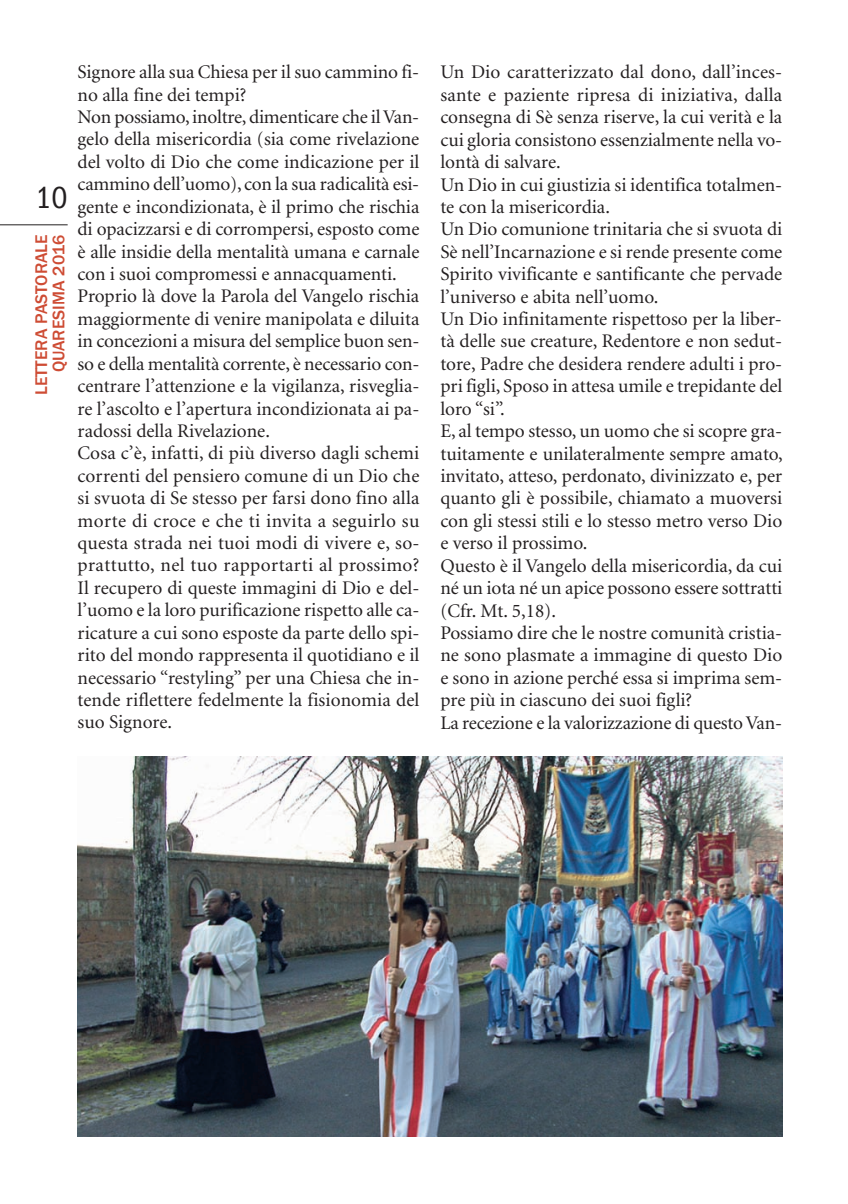
<style>
.page{position:relative;width:848px;height:1204px;background:#fff}
.page>*{position:absolute;margin:0;border:0;box-sizing:border-box;transform-origin:0 0}
.t1{font:condensed 31.5px "Franklin Gothic";color:#231f20}
.t2{font:19.25px/22.4px "Minion";color:#231f20}
.t3{font:500 17.5px/17.5px "Franklin Gothic";color:#ce4c34;text-align:right}
</style>
<div class="page">
<hr style="left:0;top:224px;width:68px;height:1px;background:#231f20">
<img style="left:78px;top:756px;width:704px;height:380px">
<h1 class="t1" style="left:35px;top:187px;width:34px">10</h1>
<p class="t3" style="left:34px;top:395px;width:162px;rotate:-90deg">LETTERA PASTORALE<br>QUARESIMA 2016</p>
<p class="t2" style="left:78px;top:62px;width:343px">Signore alla sua Chiesa per il suo cammino fi&shy;no alla fine dei tempi?<br>Non possiamo, inoltre, dimenticare che il Van&shy;gelo della misericordia (sia come rivelazione del volto di Dio che come indicazione per il cammino dell’uomo), con la sua radicalità esi&shy;gente e incondizionata, è il primo che rischia di opacizzarsi e di corrompersi, esposto come è alle insidie della mentalità umana e carnale con i suoi compromessi e annacquamenti.<br>Proprio là dove la Parola del Vangelo rischia maggiormente di venire manipolata e diluita in concezioni a misura del semplice buon sen&shy;so e della mentalità corrente, è necessario con&shy;centrare l’attenzione e la vigilanza, risveglia&shy;re l’ascolto e l’apertura incondizionata ai pa&shy;radossi della Rivelazione.<br>Cosa c’è, infatti, di più diverso dagli schemi correnti del pensiero comune di un Dio che si svuota di Se stesso per farsi dono fino alla morte di croce e che ti invita a seguirlo su questa strada nei tuoi modi di vivere e, so&shy;prattutto, nel tuo rapportarti al prossimo?<br>Il recupero di queste immagini di Dio e del&shy;l’uomo e la loro purificazione rispetto alle ca&shy;ricature a cui sono esposte da parte dello spi&shy;rito del mondo rappresenta il quotidiano e il necessario “restyling” per una Chiesa che in&shy;tende riflettere fedelmente la fisionomia del suo Signore.</p>
<p class="t2" style="left:440px;top:63px;width:344px">Un Dio caratterizzato dal dono, dall’inces&shy;sante e paziente ripresa di iniziativa, dalla consegna di Sè senza riserve, la cui verità e la cui gloria consistono essenzialmente nella vo&shy;lontà di salvare.<br>Un Dio in cui giustizia si identifica totalmen&shy;te con la misericordia.<br>Un Dio comunione trinitaria che si svuota di Sè nell’Incarnazione e si rende presente come Spirito vivificante e santificante che pervade l’universo e abita nell’uomo.<br>Un Dio infinitamente rispettoso per la liber&shy;tà delle sue creature, Redentore e non sedut&shy;tore, Padre che desidera rendere adulti i pro&shy;pri figli, Sposo in attesa umile e trepidante del loro “si”.<br>E, al tempo stesso, un uomo che si scopre gra&shy;tuitamente e unilateralmente sempre amato, invitato, atteso, perdonato, divinizzato e, per quanto gli è possibile, chiamato a muoversi con gli stessi stili e lo stesso metro verso Dio e verso il prossimo.<br>Questo è il Vangelo della misericordia, da cui né un iota né un apice possono essere sottratti (Cfr. Mt. 5,18).<br>Possiamo dire che le nostre comunità cristia&shy;ne sono plasmate a immagine di questo Dio e sono in azione perché essa si imprima sem&shy;pre più in ciascuno dei suoi figli?<br>La recezione e la valorizzazione di questo Van-</p>
</div>
